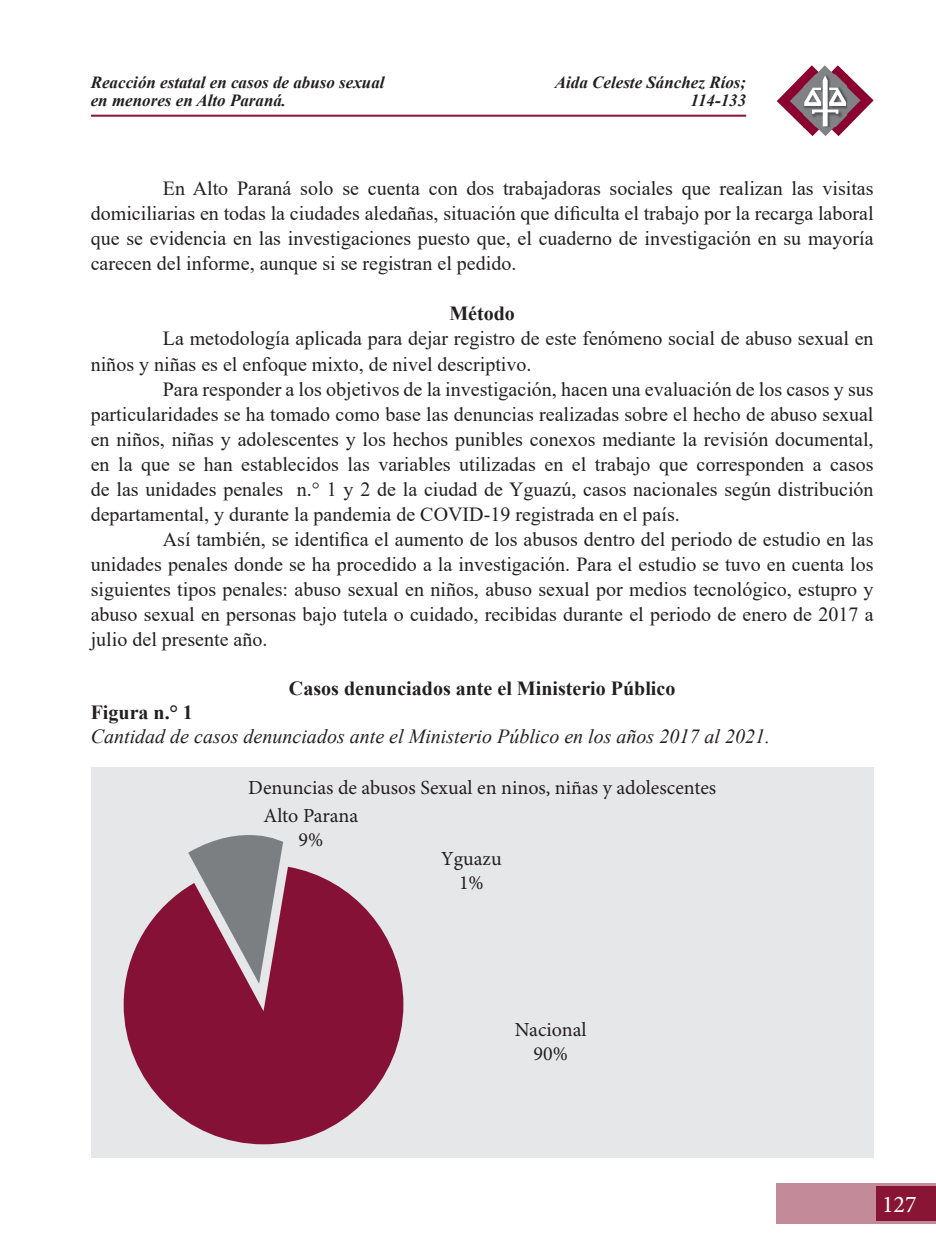
<style>
.page{position:relative;width:936px;height:1248px;background:#fff}
.page>*{position:absolute;margin:0;border:0;box-sizing:border-box;transform-origin:0 0}
.t1{font:24px "Minion Pro";color:#fff}
.t2{font:20px/25px "Times New Roman";color:#231f20;text-align:justify}
.t3{font:20px "Minion Pro";color:#231f20}
.t4{font:italic 20px "Times New Roman";color:#231f20}
.t5{font:700 20px "Times New Roman";color:#231f20}
.t6{font:italic 700 17px/18px "Times New Roman";color:#231f20}
</style>
<div class="page">
<hr style="left:91px;top:115px;width:655px;height:2px;background:#881534">
<div style="left:776px;top:1183px;width:159px;height:40px;background:#c38a99"></div>
<div style="left:876px;top:1186px;width:59px;height:34px;background:#881534"></div>
<svg style="left:776px;top:65px;width:97px;height:71px"></svg>
<div style="left:91px;top:766px;width:782px;height:391px;background:#e6e7e9"></div>
<svg style="left:124px;top:866px;width:279px;height:278px;fill:#861137"></svg>
<svg style="left:188px;top:835px;width:95px;height:148px"></svg>
<p class="t6" style="left:91px;top:73px;width:295px">Reacción estatal en casos de abuso sexual en menores en Alto Paraná.</p>
<p class="t6" style="left:554px;top:73px;width:193px;text-align:right">Aida Celeste Sánchez Ríos;<br>114-133</p>
<p class="t2" style="left:91px;top:175px;width:784px;text-indent:72px">En Alto Paraná solo se cuenta con dos trabajadoras sociales que realizan las visitas domiciliarias en todas la ciudades aledañas, situación que dificulta el trabajo por la recarga laboral que se evidencia en las investigaciones puesto que, el cuaderno de investigación en su mayoría carecen del informe, aunque si se registran el pedido.</p>
<p class="t5" style="left:449px;top:299px;width:67px">Método</p>
<p class="t2" style="left:91px;top:325px;width:784px;text-indent:72px">La metodología aplicada para dejar registro de este fenómeno social de abuso sexual en niños y niñas es el enfoque mixto, de nivel descriptivo.</p>
<p class="t2" style="left:91px;top:375px;width:784px;text-indent:72px">Para responder a los objetivos de la investigación, hacen una evaluación de los casos y sus particularidades se ha tomado como base las denuncias realizadas sobre el hecho de abuso sexual en niños, niñas y adolescentes y los hechos punibles conexos mediante la revisión documental, en la que se han establecidos las variables utilizadas en el trabajo que corresponden a casos de las unidades penales n.° 1 y 2 de la ciudad de Yguazú, casos nacionales según distribución departamental, y durante la pandemia de COVID-19 registrada en el país.</p>
<p class="t2" style="left:91px;top:525px;width:784px;text-indent:72px">Así también, se identifica el aumento de los abusos dentro del periodo de estudio en las unidades penales donde se ha procedido a la investigación. Para el estudio se tuvo en cuenta los siguientes tipos penales: abuso sexual en niños, abuso sexual por medios tecnológico, estupro y abuso sexual en personas bajo tutela o cuidado, recibidas durante el periodo de enero de 2017 a julio del presente año.</p>
<p class="t5" style="left:289px;top:673px;width:388px">Casos denunciados ante el Ministerio Público</p>
<p class="t5" style="left:91px;top:697px;width:103px">Figura n.° 1</p>
<p class="t4" style="left:91px;top:722px;width:680px">Cantidad de casos denunciados ante el Ministerio Público en los años 2017 al 2021.</p>
<p class="t3" style="left:248px;top:775px;width:469px">Denuncias de abusos Sexual en ninos, niñas y adolescentes</p>
<p class="t3" style="left:263px;top:804px;width:96px">Alto Parana</p>
<p class="t3" style="left:298px;top:828px;width:26px">9%</p>
<p class="t3" style="left:441px;top:847px;width:62px">Yguazu</p>
<p class="t3" style="left:459px;top:871px;width:26px">1%</p>
<p class="t3" style="left:515px;top:1017px;width:73px">Nacional</p>
<p class="t3" style="left:533px;top:1041px;width:36px">90%</p>
<p class="t1" style="left:882px;top:1190px;width:36px">127</p>
</div>
